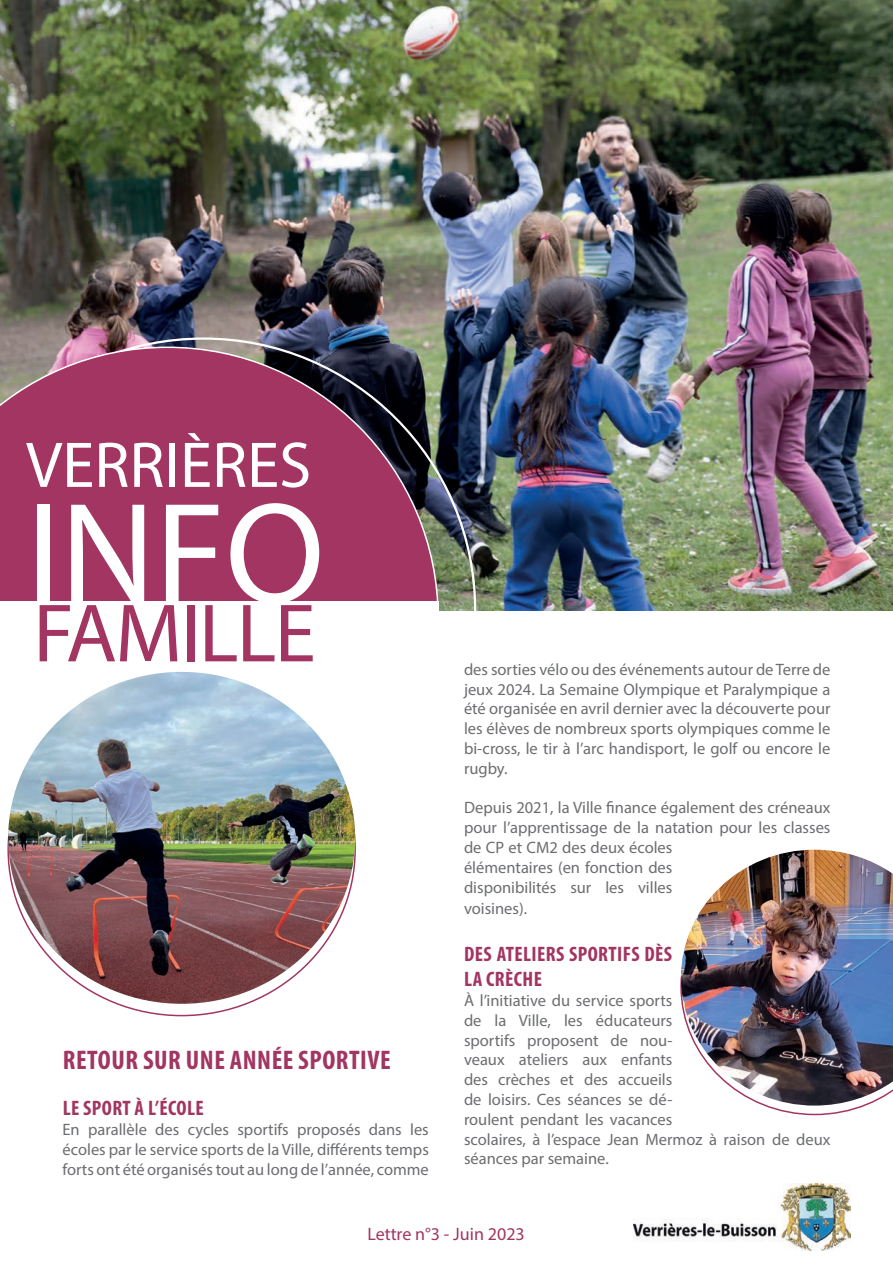
<style>
.page{position:relative;width:893px;height:1263px;background:#fff}
.page>*{position:absolute;margin:0;border:0;box-sizing:border-box;transform-origin:0 0}
.t1{font:144px "Myriad Variable Concept";color:#fff}
.t2{font:83.4px "Myriad Variable Concept";letter-spacing:-.02em;color:#a23561}
.t3{font:65.1px "Myriad Variable Concept";color:#fff}
.t4{font:700 condensed 27px "Myriad Pro";letter-spacing:.02em;color:#a23561}
.t5{font:700 condensed 21px/25.2px "Myriad Pro";letter-spacing:.02em;color:#a23561}
.t6{font:18px "Myriad Pro";color:#a23561}
.t7{font:16.5px/19.8px "Myriad Pro";color:#6c6d70;text-align:justify}
</style>
<div class="page">
<img style="left:0;top:0;width:893px;height:610px">
<img style="left:0;top:337px;width:476px;height:274px">
<svg style="left:0;top:347px;width:439px;height:255px;background:#92395e"></svg>
<div style="left:0;top:602px;width:439px;height:352px;background:#fff"></div>
<img style="left:8px;top:672px;width:347px;height:332px">
<img style="left:633px;top:1183px;width:217px;height:67px">
<svg style="left:680px;top:976px;width:187px;height:139px"></svg>
<img style="left:681px;top:850px;width:212px;height:255px">
<h3 class="t3" style="left:26px;top:427px;width:287px">VERRIÈRES</h3>
<h1 class="t1" style="left:26px;top:469px;width:300px">INFO</h1>
<h2 class="t2" style="left:33px;top:584px;width:284px">FAMILLE</h2>
<h3 class="t4" style="left:63px;top:1043px;width:330px">RETOUR SUR UNE ANNÉE SPORTIVE</h3>
<p class="t5" style="left:63px;top:1095px;width:143px">LE SPORT À L’ÉCOLE</p>
<p class="t7" style="left:63px;top:1119px;width:368px">En parallèle des cycles sportifs proposés dans les écoles par le service sports de la Ville, différents temps forts ont été organisés tout au long de l’année, comme</p>
<p class="t7" style="left:464px;top:659px;width:368px">des sorties vélo ou des événements autour de Terre de jeux 2024. La Semaine Olympique et Paralympique a été organisée en avril dernier avec la découverte pour les élèves de nombreux sports olympiques comme le bi-cross, le tir à l’arc handisport, le golf ou encore le rugby.</p>
<p class="t7" style="left:464px;top:798px;width:368px;text-align:left">Depuis 2021, la Ville finance également des créneaux pour l’apprentissage de la natation pour les classes de CP et CM2 des deux écoles<br>élémentaires (en fonction des<br>disponibilités sur les villes</p>
<p class="t7" style="left:464px;top:898px;width:65px">voisines).</p>
<p class="t5" style="left:464px;top:941px;width:210px">DES ATELIERS SPORTIFS DÈS<br>LA CRÈCHE</p>
<p class="t7" style="left:464px;top:990px;width:368px;text-align:left">À l’initiative du service sports<br>de la Ville, les éducateurs<br>sportifs proposent de nou-<br>veaux ateliers aux enfants<br>des crèches et des accueils<br>de loisirs. Ces séances se dé-<br>roulent pendant les vacances<br>scolaires, à l’espace Jean Mermoz à raison de deux séances par semaine.</p>
<p class="t6" style="left:367px;top:1223px;width:159px">Lettre n°3 - Juin 2023</p>
</div>
